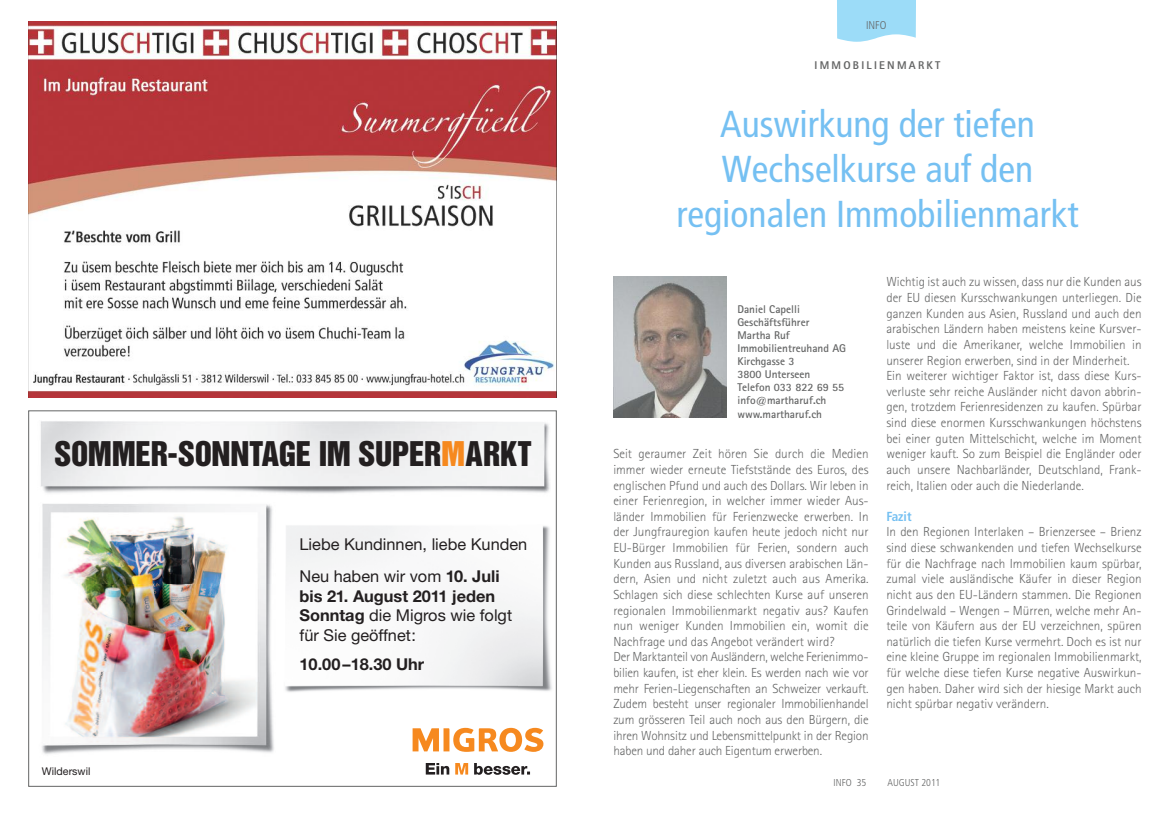
<style>
.page{position:relative;width:1170px;height:815px;background:#fff}
.page>*{position:absolute;margin:0;border:0;box-sizing:border-box;transform-origin:0 0}
.t1{font:condensed 37.5px/45px "Frutiger LT Std";color:#75c0f2;text-align:center}
.t2{font:31.12px "Helvetica Inserat LT Std";letter-spacing:-.01em;color:#231f20}
.t3{font:16.38px/19.6px "Helvetica Neue LT";color:#231f20}
.t4{font:700 16.38px "Helvetica Neue LT";color:#231f20}
.t5{font:300 13.12px/15.6px "Rotis Sans Serif";color:#646565}
.t6{font:700 condensed 13.12px "Frutiger";color:#75c0f2}
.t7{font:700 11.25px/13.1px "Rotis Sans Serif";color:#646565}
.t8{font:800 11.25px "Rotis Sans Serif";letter-spacing:.2em;color:#646565}
.t9{font:300 condensed 11.25px "Frutiger LT Std";color:#646565}
.t10{font:10.62px "Helvetica Neue LT";color:#231f20}
.t11{font:300 condensed 10px "Frutiger LT Std";color:#646565}
.s1{color:#f6891f}
.s2{font-weight:700}
</style>
<div class="page">
<img style="left:28px;top:21px;width:528px;height:376px">
<svg style="left:412px;top:728px;width:131px;height:24px"></svg>
<svg style="left:474px;top:763px;width:56px;height:12px"></svg>
<svg style="left:455px;top:763px;width:13px;height:12px"></svg>
<svg style="left:426px;top:763px;width:23px;height:12px"></svg>
<img style="left:41px;top:421px;width:509px;height:73px">
<img style="left:42px;top:504px;width:230px;height:81px">
<img style="left:42px;top:585px;width:229px;height:87px">
<img style="left:42px;top:672px;width:232px;height:82px">
<img style="left:285px;top:526px;width:267px;height:166px">
<svg style="left:837px;top:0;width:78px;height:42px;background:#a5dff8"></svg>
<img style="left:613px;top:276px;width:113px;height:141px">
<h2 class="t2" style="left:54px;top:441px;width:479px">SOMMER-SONNTAGE IM SUPER<span class="s1">M</span>ARKT</h2>
<p class="t10" style="left:42px;top:767px;width:50px">Wilderswil</p>
<p class="t3" style="left:299px;top:530px;width:229px;line-height:32px">Liebe Kundinnen, liebe Kunden<br>Neu haben wir vom <span class="s2">10. Juli</span></p>
<p class="t3" style="left:299px;top:588px;width:214px"><span class="s2">bis 21. August 2011 jeden<br>Sonntag</span> die Migros wie folgt für Sie geöffnet:</p>
<p class="t4" style="left:299px;top:659px;width:126px">10.00 –18.30 Uhr</p>
<p class="t9" style="left:866px;top:21px;width:22px">INFO</p>
<p class="t8" style="left:814px;top:61px;width:127px">IMMOBILIENMARKT</p>
<h1 class="t1" style="left:676px;top:104px;width:403px">Auswirkung der tiefen<br>Wechselkurse auf den regionalen Immobilienmarkt</h1>
<p class="t7" style="left:737px;top:303px;width:110px">Daniel Capelli<br>Geschäftsführer<br>Martha Ruf<br>Immobilientreuhand AG<br>Kirchgasse 3<br>3800 Unterseen<br>Telefon 033 822 69 55 info@martharuf.ch www.martharuf.ch</p>
<p class="t5" style="left:613px;top:447px;width:257px">Seit geraumer Zeit hören Sie durch die Medien immer wieder erneute Tiefststände des Euros, des englischen Pfund und auch des Dollars. Wir leben in einer Ferienregion, in welcher immer wieder Aus&shy;länder Immobilien für Ferienzwecke erwerben. In der Jungfrauregion kaufen heute jedoch nicht nur EU-Bürger Immobilien für Ferien, sondern auch Kunden aus Russland, aus diversen arabischen Län&shy;dern, Asien und nicht zuletzt auch aus Amerika.<br>Schlagen sich diese schlechten Kurse auf unseren regionalen Immobilienmarkt negativ aus? Kaufen nun weniger Kunden Immobilien ein, womit die Nachfrage und das Angebot verändert wird?<br>Der Marktanteil von Ausländern, welche Ferienimmo&shy;bilien kaufen, ist eher klein. Es werden nach wie vor mehr Ferien-Liegenschaften an Schweizer verkauft.<br>Zudem besteht unser regionaler Immobilienhandel zum grösseren Teil auch noch aus den Bürgern, die ihren Wohnsitz und Lebensmittelpunkt in der Region haben und daher auch Eigentum erwerben.</p>
<p class="t5" style="left:886px;top:275px;width:257px">Wichtig ist auch zu wissen, dass nur die Kunden aus der EU diesen Kursschwankungen unterliegen. Die ganzen Kunden aus Asien, Russland und auch den arabischen Ländern haben meistens keine Kursver&shy;luste und die Amerikaner, welche Immobilien in unserer Region erwerben, sind in der Minderheit.<br>Ein weiterer wichtiger Faktor ist, dass diese Kurs&shy;verluste sehr reiche Ausländer nicht davon abbrin&shy;gen, trotzdem Ferienresidenzen zu kaufen. Spürbar sind diese enormen Kursschwankungen höchstens bei einer guten Mittelschicht, welche im Moment weniger kauft. So zum Beispiel die Engländer oder auch unsere Nachbarländer, Deutschland, Frank&shy;reich, Italien oder auch die Niederlande.</p>
<p class="t6" style="left:886px;top:511px;width:27px">Fazit</p>
<p class="t5" style="left:886px;top:525px;width:257px;text-align:justify">In den Regionen Interlaken – Brienzersee – Brienz sind diese schwankenden und tiefen Wechselkurse für die Nachfrage nach Immobilien kaum spürbar, zumal viele ausländische Käufer in dieser Region nicht aus den EU-Ländern stammen. Die Regionen Grindelwald – Wengen – Mürren, welche mehr An&shy;teile von Käufern aus der EU verzeichnen, spüren natürlich die tiefen Kurse vermehrt. Doch es ist nur eine kleine Gruppe im regionalen Immobilienmarkt, für welche diese tiefen Kurse negative Auswirkun&shy;gen haben. Daher wird sich der hiesige Markt auch nicht spürbar negativ verändern.</p>
<p class="t11" style="left:833px;top:779px;width:34px">INFO 35</p>
<p class="t11" style="left:887px;top:779px;width:54px">AUGUST 2011</p>
</div>
